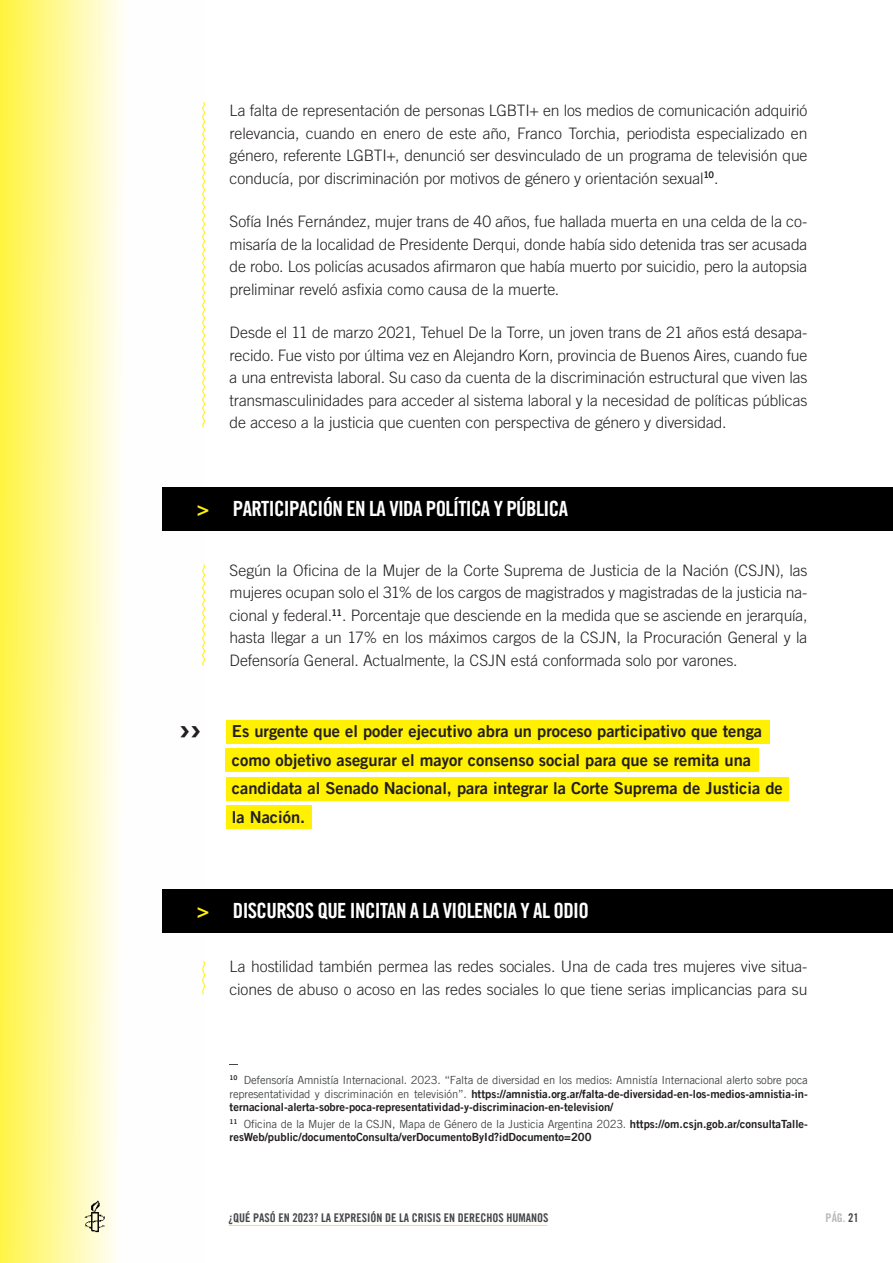
<style>
.page{position:relative;width:893px;height:1263px;background:#fff}
.page>*{position:absolute;margin:0;border:0;box-sizing:border-box;transform-origin:0 0}
.t1{font:36px "Amnesty Trade Gothic Bd 2";color:#231f20}
.t2{font:21px "Amnesty Trade Gothic Bd Cn 20";letter-spacing:-.03em;color:#fff}
.t3{font:16.5px/28.5px "Amnesty Trade Gothic Bd 2";color:#231f20}
.Galera{font:300 15.75px/22.5px "Amnesty Trade Gothic";letter-spacing:-.01em;color:#231f20;text-align:justify}
.t4{font:12px "Amnesty Trade Gothic Bd Cn 20";color:#444749}
.t5{font:12px "Amnesty Trade Gothic Bd Cn 20";color:#b9bcbc}
.t6{font:11.25px/13.5px "Amnesty Trade Gothic";letter-spacing:-.02em;color:#444749;text-align:justify}
.t7{font:11.25px/13.5px "Amnesty Trade Gothic Bd 2";color:#231f20}
.s1{color:#fff101}
.s2{font-family:"Amnesty Trade Gothic Bd 2";color:#231f20}
.s3{font-family:"Amnesty Trade Gothic";color:#444749}
.s4{color:#444749}
</style>
<div class="page">
<svg style="left:0;top:0;width:204px;height:1263px"></svg>
<hr style="left:229px;top:1225px;width:318px;height:1px;background:#fff101">
<img style="left:71px;top:1193px;width:47px;height:46px">
<svg style="left:202px;top:101px;width:3px;height:327px"></svg>
<svg style="left:202px;top:960px;width:3px;height:35px"></svg>
<svg style="left:202px;top:564px;width:3px;height:102px"></svg>
<div style="left:163px;top:487px;width:730px;height:43px;background:#000"></div>
<div style="left:163px;top:889px;width:730px;height:44px;background:#000"></div>
<div style="left:226px;top:720px;width:544px;height:23px;background:#fff101"></div>
<div style="left:226px;top:748px;width:533px;height:23px;background:#fff101"></div>
<div style="left:226px;top:805px;width:85px;height:23px;background:#fff101"></div>
<div style="left:226px;top:777px;width:562px;height:23px;background:#fff101"></div>
<p class="Galera" style="left:230px;top:99px;width:579px">La falta de representación de personas LGBTI+ en los medios de comunicación adquirió relevancia, cuando en enero de este año, Franco Torchia, periodista especializado en género, referente LGBTI+, denunció ser desvinculado de un programa de televisión que conducía, por discriminación por motivos de género y orientación sexual<sup>10</sup>.</p>
<p class="Galera" style="left:230px;top:210px;width:579px">Sofía Inés Fernández, mujer trans de 40 años, fue hallada muerta en una celda de la co&shy;misaría de la localidad de Presidente Derqui, donde había sido detenida tras ser acusada de robo. Los policías acusados afirmaron que había muerto por suicidio, pero la autopsia preliminar reveló asfixia como causa de la muerte.</p>
<p class="Galera" style="left:230px;top:321px;width:579px">Desde el 11 de marzo 2021, Tehuel De la Torre, un joven trans de 21 años está desapa&shy;recido. Fue visto por última vez en Alejandro Korn, provincia de Buenos Aires, cuando fue a una entrevista laboral. Su caso da cuenta de la discriminación estructural que viven las transmasculinidades para acceder al sistema laboral y la necesidad de políticas públicas de acceso a la justicia que cuenten con perspectiva de género y diversidad.</p>
<p class="t2" style="left:197px;top:495px;width:373px"><span class="s1">&gt;</span> PARTICIPACIÓN EN LA VIDA POLÍTICA Y PÚBLICA</p>
<p class="t1" style="left:179px;top:706px;width:24px">››</p>
<p class="Galera" style="left:230px;top:559px;width:579px">Según la Oficina de la Mujer de la Corte Suprema de Justicia de la Nación (CSJN), las mujeres ocupan solo el 31% de los cargos de magistrados y magistradas de la justicia na&shy;cional y federal.<sup>11</sup>. Porcentaje que desciende en la medida que se asciende en jerarquía, hasta llegar a un 17% en los máximos cargos de la CSJN, la Procuración General y la Defensoría General. Actualmente, la CSJN está conformada solo por varones.</p>
<p class="t3" style="left:232px;top:717px;width:552px">Es urgente que el poder ejecutivo abra un proceso participativo que tenga como objetivo asegurar el mayor consenso social para que se remita una candidata al Senado Nacional, para integrar la Corte Suprema de Justicia de la Nación.</p>
<p class="t2" style="left:197px;top:898px;width:394px"><span class="s1">&gt;</span> DISCURSOS QUE INCITAN A LA VIOLENCIA Y AL ODIO</p>
<p class="Galera" style="left:230px;top:955px;width:579px">La hostilidad también permea las redes sociales. Una de cada tres mujeres vive situa&shy;ciones de abuso o acoso en las redes sociales lo que tiene serias implicancias para su</p>
<p class="t6" style="left:230px;top:1073px;width:580px"><sup>10</sup> Defensoría Amnistía Internacional. 2023. “Falta de diversidad en los medios: Amnistía Internacional alerto sobre poca representatividad y discriminación en televisión”. <span class="s2">https://amnistia.org.ar/falta-de-diversidad-en-los-medios-amnistia-in&shy;ternacional-alerta-sobre-poca-representatividad-y-discriminacion-en-television/</span></p>
<p class="t7" style="left:230px;top:1116px;width:580px"><sup>11</sup> <span class="s3">Oficina de la Mujer de la CSJN, Mapa de Género de la Justicia Argentina 2023.</span> https://om.csjn.gob.ar/consultaTalle&shy;resWeb/public/documentoConsulta/verDocumentoById?idDocumento=200</p>
<p class="t4" style="left:229px;top:1210px;width:321px">¿QUÉ PASÓ EN 2023? LA EXPRESIÓN DE LA CRISIS EN DERECHOS HUMANOS</p>
<p class="t5" style="left:826px;top:1210px;width:35px">PÁG. <span class="s4">21</span></p>
</div>
